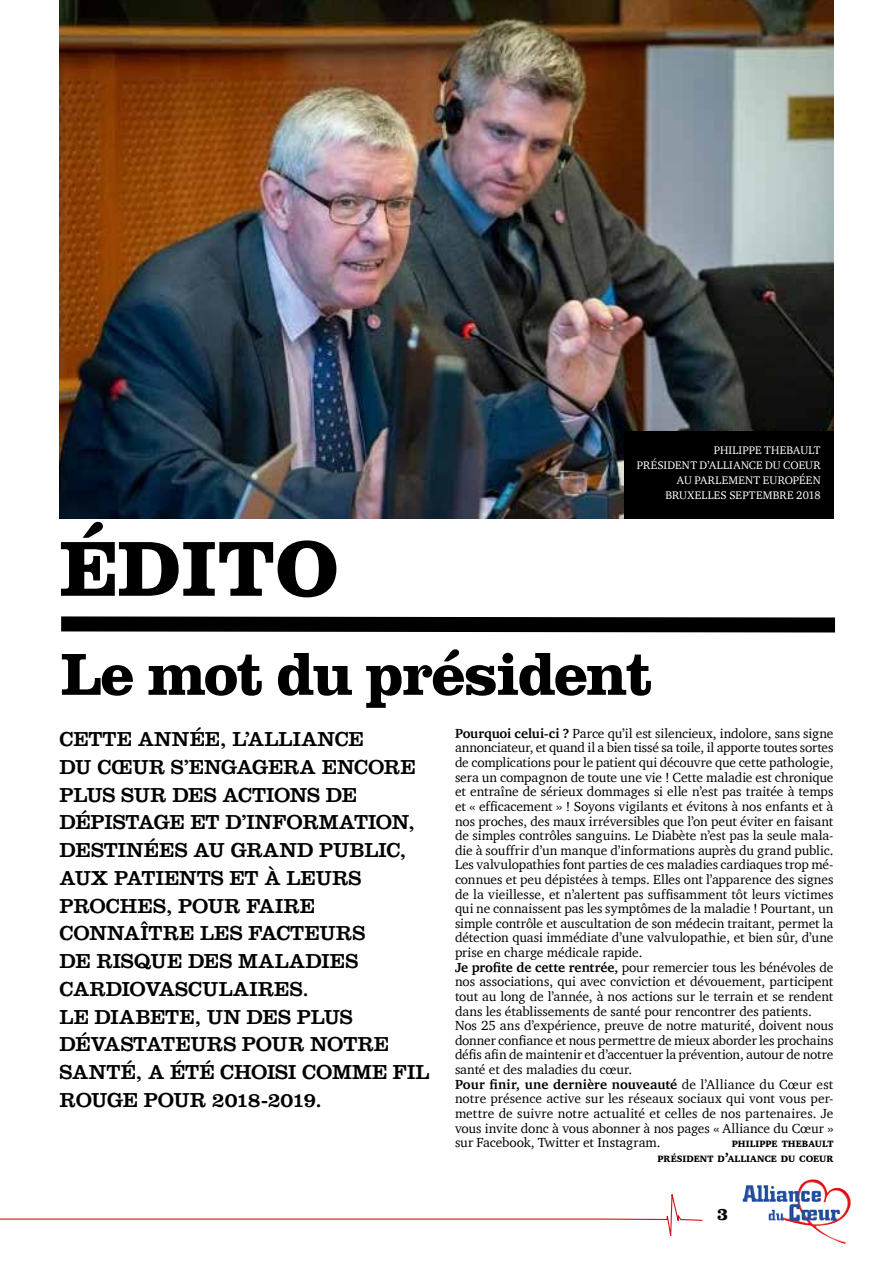
<style>
.page{position:relative;width:893px;height:1263px;background:#fff}
.page>*{position:absolute;margin:0;border:0;box-sizing:border-box;transform-origin:0 0}
.t1{font:700 81px "Clarendon";color:#000}
.t2{font:700 61.5px "Clarendon";letter-spacing:-.03em;color:#000}
.t3{font:21px/27.8px "Clarendon";color:#000}
.t4{font:700 18px "Clarendon";color:#000}
.t5{font:13.5px/14.5px "Charter";letter-spacing:-.005em;color:#000}
.t6{font:11.25px/15px "Charter";letter-spacing:.02em;color:#fff;text-align:right}
.t7{font:900 9.45px/14.7px "Charter";letter-spacing:.005em;color:#000;text-align:right}
.s1{font-weight:700}
.s2{font-size:13.5px}
</style>
<div class="page">
<img style="left:776px;top:1179px;width:75px;height:65px">
<svg style="left:61px;top:616px;width:775px;height:17px;background:#1e1e1e"></svg>
<img style="left:60px;top:0;width:773px;height:518px">
<div style="left:624px;top:431px;width:209px;height:87px;background:#000"></div>
<svg style="left:0;top:1194px;width:703px;height:42px"></svg>
<h1 class="t1" style="left:60px;top:520px;width:280px">ÉDITO</h1>
<p class="t6" style="left:637px;top:443px;width:185px">PHILIPPE THEBAULT<br>PRÉSIDENT D’ALLIANCE DU COEUR<br>AU PARLEMENT EUROPÉEN<br>BRUXELLES SEPTEMBRE 2018</p>
<h2 class="t2" style="left:61px;top:637px;width:593px">Le mot du président</h2>
<p class="t3" style="left:60px;top:725px;width:371px">CETTE ANNÉE, L’ALLIANCE<br>DU CŒUR S’ENGAGERA ENCORE<br>PLUS SUR DES ACTIONS DE<br>DÉPISTAGE ET D’INFORMATION,<br>DESTINÉES AU GRAND PUBLIC,<br>AUX PATIENTS ET À LEURS<br>PROCHES, POUR FAIRE<br>CONNAÎTRE LES FACTEURS<br>DE RISQUE DES MALADIES<br>CARDIOVASCULAIRES.<br>LE DIABETE, UN DES PLUS<br>DÉVASTATEURS POUR NOTRE<br>SANTÉ, A ÉTÉ CHOISI COMME FIL<br>ROUGE POUR 2018-2019.</p>
<p class="t5" style="left:455px;top:726px;width:380px"><span class="s1">Pourquoi celui-ci ?</span> Parce qu’il est silencieux, indolore, sans signe annonciateur, et quand il a bien tissé sa toile, il apporte toutes sortes de complications pour le patient qui découvre que cette pathologie, sera un compagnon de toute une vie ! Cette maladie est chronique et entraîne de sérieux dommages si elle n’est pas traitée à temps et « efficacement » ! Soyons vigilants et évitons à nos enfants et à nos proches, des maux irréversibles que l’on peut éviter en faisant de simples contrôles sanguins. Le Diabète n’est pas la seule mala&shy;die à souffrir d’un manque d’informations auprès du grand public.<br>Les valvulopathies font parties de ces maladies cardiaques trop mé&shy;connues et peu dépistées à temps. Elles ont l’apparence des signes de la vieillesse, et n’alertent pas suffisamment tôt leurs victimes qui ne connaissent pas les symptômes de la maladie ! Pourtant, un simple contrôle et auscultation de son médecin traitant, permet la détection quasi immédiate d’une valvulopathie, et bien sûr, d’une prise en charge médicale rapide.<br><span class="s1">Je profite de cette rentrée,</span> pour remercier tous les bénévoles de nos associations, qui avec conviction et dévouement, participent tout au long de l’année, à nos actions sur le terrain et se rendent dans les établissements de santé pour rencontrer des patients.<br>Nos 25 ans d’expérience, preuve de notre maturité, doivent nous donner confiance et nous permettre de mieux aborder les prochains défis afin de maintenir et d’accentuer la prévention, autour de notre santé et des maladies du cœur.<br><span class="s1">Pour finir, une dernière nouveauté</span> de l’Alliance du Cœur est notre présence active sur les réseaux sociaux qui vont vous per&shy;mettre de suivre notre actualité et celles de nos partenaires. Je vous invite donc à vous abonner à nos pages « Alliance du Cœur » sur Facebook, Twitter et Instagram.</p>
<p class="t7" style="left:657px;top:1136px;width:178px">PHILIPPE THEBAULT<br>PRÉSIDENT D<span class="s2">’</span>ALLIANCE DU COEUR</p>
<h3 class="t4" style="left:717px;top:1203px;width:12px">3</h3>
</div>
